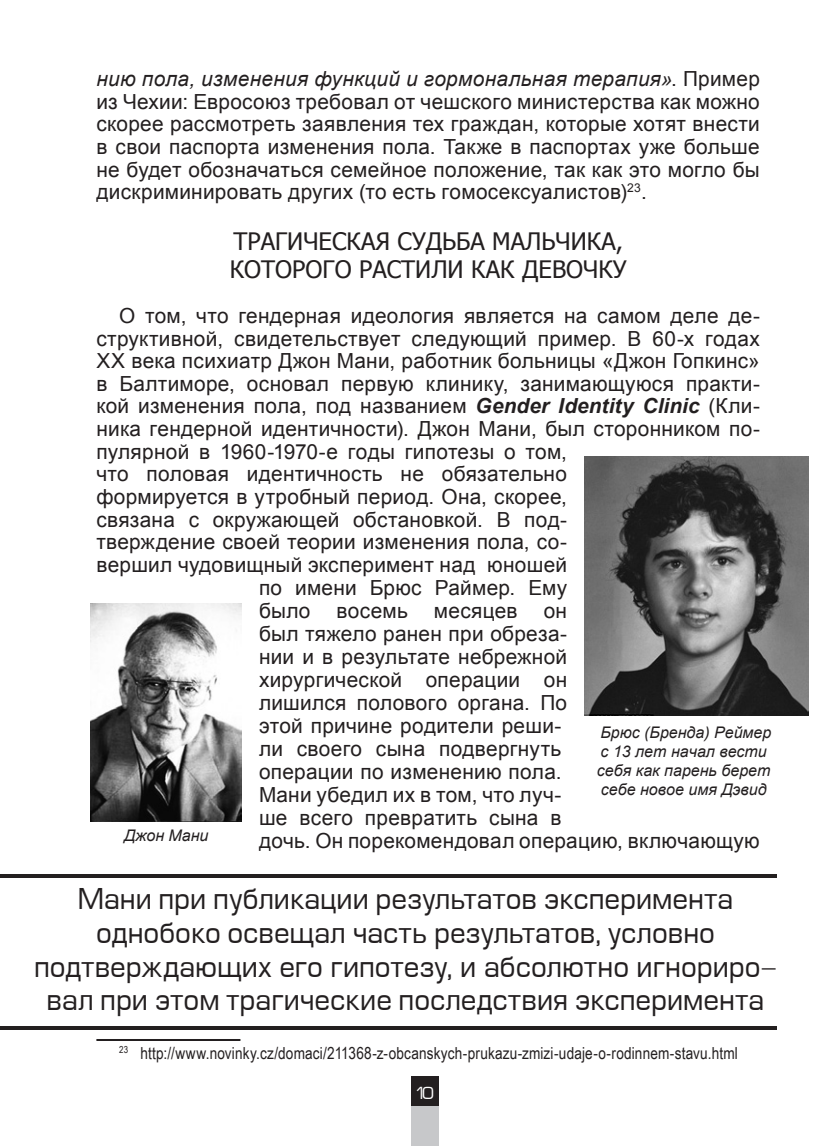
<style>
.page{position:relative;width:828px;height:1146px;background:#fff}
.page>*{position:absolute;margin:0;border:0;box-sizing:border-box;transform-origin:0 0}
.врезы{font:28px/33.6px "Europe";color:#231f20;text-align:center}
.Заголовок_2{font:24px "Tahoma";color:#231f20}
.Основной_текст{font:20.8px/23px "Arial";letter-spacing:.015em;color:#231f20}
.сноска{font:20.8px/22.6px "Arial";letter-spacing:.015em;color:#231f20;text-align:justify}
.t1{font:20px "Euro Style Normal";color:#fff}
.сноска-2{font:16.6px "Arial Narrow";letter-spacing:.01em;color:#231f20}
.подпись_картинок{font:italic 16px/19px "Arial";color:#231f20}
.s1{font-style:italic}
.s2{font-weight:700;font-style:italic}
</style>
<div class="page">
<div style="left:412px;top:1076px;width:27px;height:69px;background:#231f20"></div>
<div style="left:412px;top:1106px;width:27px;height:39px;background:#c7c8ca"></div>
<hr style="left:96px;top:1038px;width:144px;height:2px;background:#231f20">
<img style="left:91px;top:603px;width:151px;height:218px">
<img style="left:584px;top:456px;width:225px;height:259px">
<hr style="left:0;top:874px;width:777px;height:3px;background:#231f20">
<hr style="left:0;top:1026px;width:777px;height:4px;background:#231f20">
<p class="сноска" style="left:96px;top:68px;width:665px"><span class="s1">нию пола, изменения функций и гормональная терапия»</span>. Пример из Чехии: Евросоюз требовал от чешского министерства как можно скорее рассмотреть заявления тех граждан, которые хотят внести в свои паспорта изменения пола. Также в паспортах уже больше не будет обозначаться семейное положение, так как это могло бы дискриминировать других (то есть гомосексуалистов)<sup>23</sup>.</p>
<p class="Заголовок_2" style="left:233px;top:225px;width:391px">ТРАГИЧЕСКАЯ СУДЬБА МАЛЬЧИКА,</p>
<p class="Заголовок_2" style="left:230px;top:253px;width:398px">КОТОРОГО РАСТИЛИ КАК ДЕВОЧКУ</p>
<p class="Основной_текст" style="left:119px;top:304px;width:642px">О том, что гендерная идеология является на самом деле де-</p>
<p class="Основной_текст" style="left:96px;top:327px;width:665px">структивной, свидетельствует следующий пример. В 60-х годах</p>
<p class="Основной_текст" style="left:96px;top:349px;width:665px">ХХ века психиатр Джон Мани, работник больницы «Джон Гопкинс»</p>
<p class="Основной_текст" style="left:96px;top:372px;width:665px">в Балтиморе, основал первую клинику, занимающуюся практи-</p>
<p class="Основной_текст" style="left:96px;top:395px;width:665px">кой изменения пола, под названием <span class="s2">Gender Identity Clinic</span> (Кли-</p>
<p class="Основной_текст" style="left:96px;top:417px;width:665px">ника гендерной идентичности). Джон Мани, был сторонником по-</p>
<p class="Основной_текст" style="left:96px;top:440px;width:472px">пулярной в 1960-1970-е годы гипотезы о том,</p>
<p class="Основной_текст" style="left:96px;top:462px;width:472px">что половая идентичность не обязательно</p>
<p class="Основной_текст" style="left:96px;top:485px;width:472px">формируется в утробный период. Она, скорее,</p>
<p class="Основной_текст" style="left:96px;top:508px;width:472px">связана с окружающей обстановкой. В под-</p>
<p class="Основной_текст" style="left:96px;top:530px;width:472px">тверждение своей теории изменения пола, со-</p>
<p class="Основной_текст" style="left:96px;top:553px;width:472px">вершил чудовищный эксперимент над юношей</p>
<p class="Основной_текст" style="left:259px;top:576px;width:310px">по имени Брюс Раймер. Ему</p>
<p class="Основной_текст" style="left:259px;top:599px;width:53px">было</p>
<p class="Основной_текст" style="left:336px;top:599px;width:73px">восемь</p>
<p class="Основной_текст" style="left:434px;top:599px;width:85px">месяцев</p>
<p class="Основной_текст" style="left:259px;top:599px;width:502px;text-indent:285px">он<br>был тяжело ранен при обреза-<br>нии и в результате небрежной<br>хирургической операции он<br>лишился полового органа. По<br>этой причине родители реши-<br>ли своего сына подвергнуть<br>операции по изменению пола.<br>Мани убедил их в том, что луч-<br>ше всего превратить сына в<br>дочь. Он порекомендовал операцию, включающую</p>
<p class="подпись_картинок" style="left:600px;top:723px;width:172px">Брюс (Бренда) Реймер</p>
<p class="подпись_картинок" style="left:597px;top:742px;width:175px">с 13 лет начал вести себя как парень берет себе новое имя Дэвид</p>
<p class="подпись_картинок" style="left:124px;top:826px;width:86px">Джон Мани</p>
<p class="врезы" style="left:77px;top:883px;width:657px">Мани при публикации результатов эксперимента</p>
<p class="врезы" style="left:96px;top:916px;width:620px">однобоко освещал часть результатов, условно</p>
<p class="врезы" style="left:34px;top:950px;width:744px">подтверждающих его гипотезу, и абсолютно игнориро&shy;вал при этом трагические последствия эксперимента</p>
<p class="сноска-2" style="left:119px;top:1040px;width:620px"><sup>23</sup> http://www.novinky.cz/domaci/211368-z-obcanskych-prukazu-zmizi-udaje-o-rodinnem-stavu.html</p>
<p class="t1" style="left:406px;top:1084px;width:40px">– 10 –</p>
</div>
